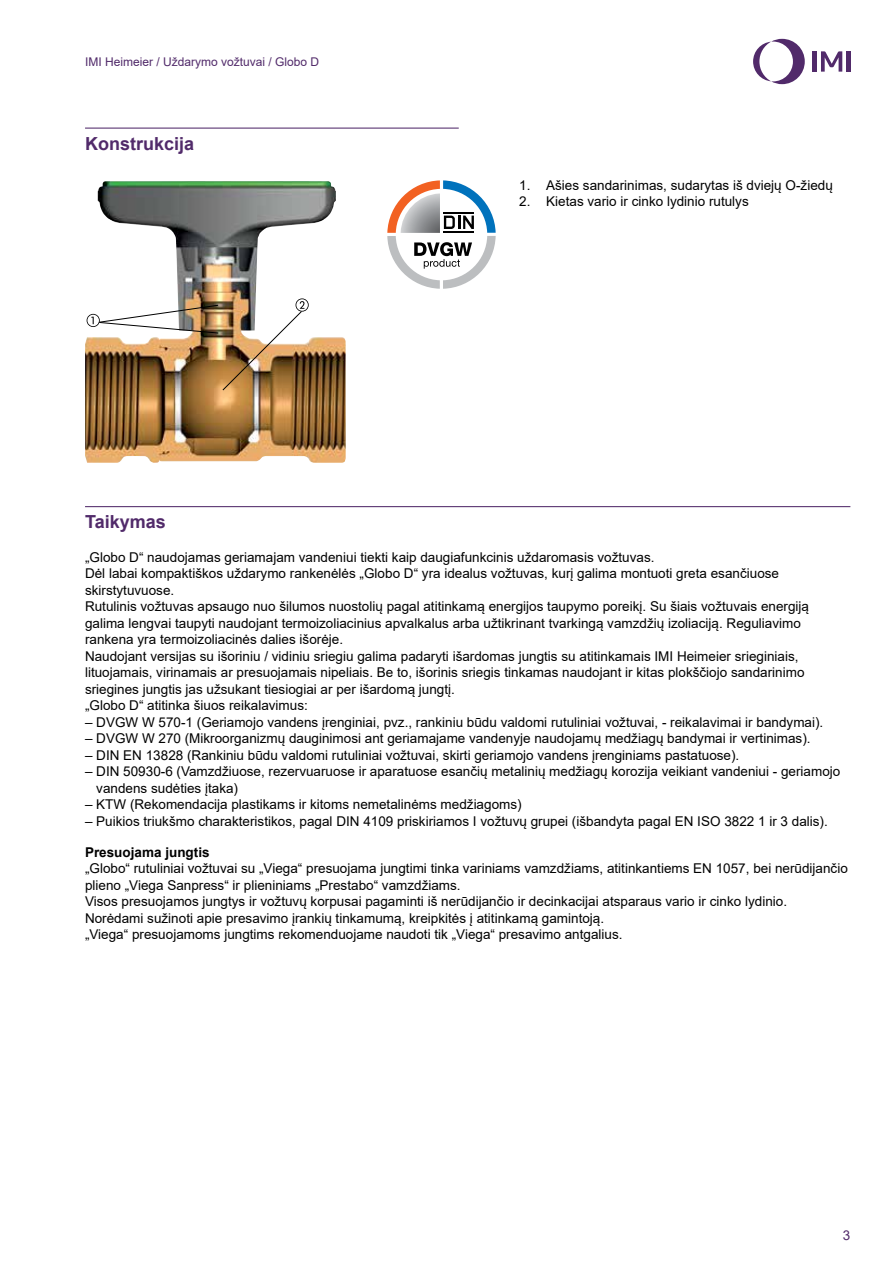
<style>
.page{position:relative;width:893px;height:1263px;background:#fff}
.page>*{position:absolute;margin:0;border:0;box-sizing:border-box;transform-origin:0 0}
.t1{font:700 18px "Arial";color:#512a6a}
.t2{font:13.5px/16.5px "Arial";color:#000}
.t3{font:700 13.5px "Arial";color:#000}
.t4{font:13.5px "Arial";color:#512a6a}
.t5{font:12px "Arial";color:#512a6a}
.s1{color:#fff}
</style>
<div class="page">
<svg style="left:753px;top:39px;width:52px;height:45px"></svg>
<hr style="left:813px;top:51px;width:4px;height:21px;background:#512a6a">
<hr style="left:846px;top:51px;width:4px;height:21px;background:#512a6a">
<svg style="left:821px;top:51px;width:21px;height:21px"></svg>
<hr style="left:85px;top:128px;width:374px;height:1px;background:#512a6a">
<hr style="left:85px;top:506px;width:765px;height:1px;background:#512a6a">
<img style="left:85px;top:181px;width:261px;height:282px">
<img style="left:87px;top:298px;width:222px;height:93px">
<svg style="left:387px;top:180px;width:109px;height:109px"></svg>
<p class="t5" style="left:85px;top:54px;width:236px">IMI Heimeier / Uždarymo vožtuvai / Globo D</p>
<h1 class="t1" style="left:85px;top:131px;width:111px">Konstrukcija</h1>
<p class="t2" style="left:519px;top:177px;width:315px">1. Ašies sandarinimas, sudarytas iš dviejų O-žiedų</p>
<p class="t2" style="left:519px;top:193px;width:231px">2. Kietas vario ir cinko lydinio rutulys</p>
<h1 class="t1" style="left:85px;top:509px;width:82px">Taikymas</h1>
<p class="t2" style="left:85px;top:549px;width:726px">„Globo D“ naudojamas geriamajam vandeniui tiekti kaip daugiafunkcinis uždaromasis vožtuvas.<br>Dėl labai kompaktiškos uždarymo rankenėlės „Globo D“ yra idealus vožtuvas, kurį galima montuoti greta esančiuose skirstytuvuose.<br>Rutulinis vožtuvas apsaugo nuo šilumos nuostolių pagal atitinkamą energijos taupymo poreikį. Su šiais vožtuvais energiją galima lengvai taupyti naudojant termoizoliacinius apvalkalus arba užtikrinant tvarkingą vamzdžių izoliaciją. Reguliavimo rankena yra termoizoliacinės dalies išorėje.<br>Naudojant versijas su išoriniu / vidiniu sriegiu galima padaryti išardomas jungtis su atitinkamais IMI Heimeier srieginiais, lituojamais, virinamais ar presuojamais nipeliais. Be to, išorinis sriegis tinkamas naudojant ir kitas plokščiojo sandarinimo sriegines jungtis jas užsukant tiesiogiai ar per išardomą jungtį.<br>„Globo D“ atitinka šiuos reikalavimus:</p>
<p class="t2" style="left:85px;top:714px;width:740px">– DVGW W 570-1 (Geriamojo vandens įrenginiai, pvz., rankiniu būdu valdomi rutuliniai vožtuvai, - reikalavimai ir bandymai).</p>
<p class="t2" style="left:85px;top:730px;width:727px">– DVGW W 270 (Mikroorganizmų dauginimosi ant geriamajame vandenyje naudojamų medžiagų bandymai ir vertinimas).</p>
<p class="t2" style="left:85px;top:747px;width:656px">– DIN EN 13828 (Rankiniu būdu valdomi rutuliniai vožtuvai, skirti geriamojo vandens įrenginiams pastatuose).</p>
<p class="t2" style="left:85px;top:763px;width:757px">– DIN 50930-6 (Vamzdžiuose, rezervuaruose ir aparatuose esančių metalinių medžiagų korozija veikiant vandeniui - geriamojo</p>
<p class="t2" style="left:85px;top:780px;width:155px"><span class="s1">–</span> vandens sudėties įtaka)</p>
<p class="t2" style="left:85px;top:796px;width:438px">– KTW (Rekomendacija plastikams ir kitoms nemetalinėms medžiagoms)</p>
<p class="t2" style="left:85px;top:813px;width:744px">– Puikios triukšmo charakteristikos, pagal DIN 4109 priskiriamos I vožtuvų grupei (išbandyta pagal EN ISO 3822 1 ir 3 dalis).</p>
<p class="t3" style="left:85px;top:842px;width:126px">Presuojama jungtis</p>
<p class="t2" style="left:85px;top:860px;width:764px">„Globo“ rutuliniai vožtuvai su „Viega“ presuojama jungtimi tinka variniams vamzdžiams, atitinkantiems EN 1057, bei nerūdijančio plieno „Viega Sanpress“ ir plieniniams „Prestabo“ vamzdžiams.<br>Visos presuojamos jungtys ir vožtuvų korpusai pagaminti iš nerūdijančio ir decinkacijai atsparaus vario ir cinko lydinio.<br>Norėdami sužinoti apie presavimo įrankių tinkamumą, kreipkitės į atitinkamą gamintoją.<br>„Viega“ presuojamoms jungtims rekomenduojame naudoti tik „Viega“ presavimo antgalius.</p>
<p class="t4" style="left:843px;top:1225px;width:9px">3</p>
</div>
